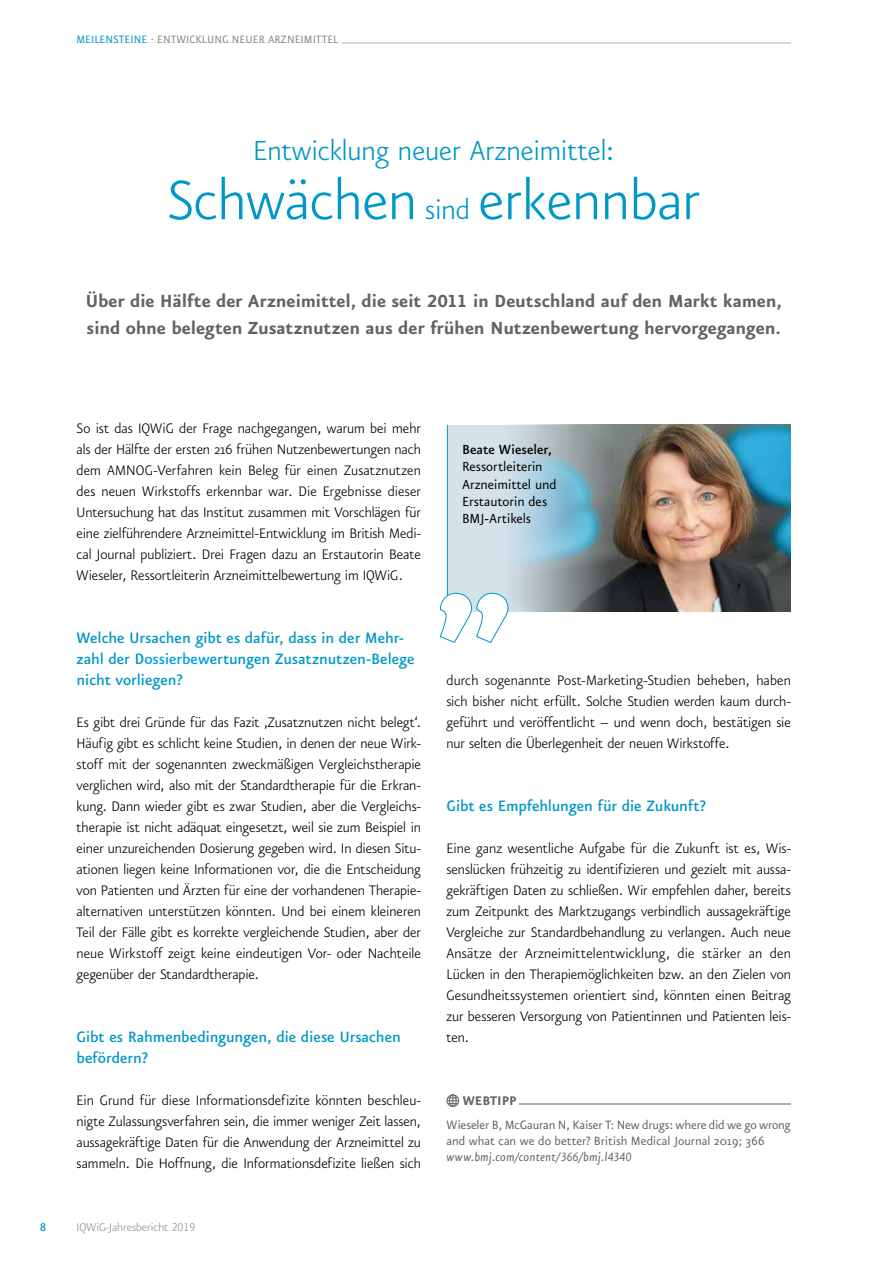
<style>
.page{position:relative;width:893px;height:1263px;background:#fff}
.page>*{position:absolute;margin:0;border:0;box-sizing:border-box;transform-origin:0 0}
.t1{font:300 66px "Eureka Sans CE";color:#0098c6}
.t2{font:300 33px "Eureka Sans CE";color:#0098c6}
.t3{font:700 21px/27px "Eureka Sans CE";letter-spacing:-.01em;color:#646363}
.t4{font:500 18px/21px "Eureka Sans CE";letter-spacing:-.01em;color:#0098c6}
.t5{font:300 16.5px/21px "Eureka Sans CE";letter-spacing:-.005em;color:#000;text-align:justify}
.t6{font:15.75px/17.2px "Eureka Sans CE";letter-spacing:-.01em;color:#000}
.t7{font:500 15.75px "Eureka Sans CE";color:#000}
.t8{font:700 15px "Eureka Sans CE";color:#646363}
.t9{font:14.4px/15.9px "Eureka Sans CE";letter-spacing:-.01em;color:#646363}
.t10{font:italic 14.4px "Eureka Sans CE";letter-spacing:.01em;color:#646363}
.t11{font:300 13.5px "Eureka Sans CE";color:#929292}
.t12{font:13.5px "Eureka Sans CE Medium Caps";color:#0098c6}
.t13{font:12.75px "Eureka Sans CE";letter-spacing:.005em;color:#878787}
.s1{color:#0098c6}
.s2{color:#fff}
.s3{font-size:33px}
.s4{font-family:"Eureka Sans CE Bold Caps";font-weight:400}
.s5{color:#009fe3}
.s6{font-family:"Eureka Sans CE Light Caps";font-weight:400}
</style>
<div class="page">
<hr style="left:519px;top:1103px;width:272px;height:1px;background:#646363">
<div style="left:446px;top:1094px;width:13px;height:13px;border:1px solid #646363;border-radius:50%"></div>
<svg style="left:447px;top:1095px;width:12px;height:11px"></svg>
<div style="left:448px;top:425px;width:343px;height:187px;background:#d5e2ea"></div>
<img style="left:513px;top:425px;width:278px;height:187px">
<hr style="left:447px;top:425px;width:1px;height:185px;background:#0098c6">
<svg style="left:439px;top:592px;width:70px;height:51px"></svg>
<hr style="left:77px;top:43px;width:714px;height:1px;background:#b3b2b2">
<hr style="left:77px;top:42px;width:265px;height:2px;background:#fff">
<p class="t13" style="left:77px;top:33px;width:267px"><span class="s1">MEILENSTEINE</span> . ENTWICKLUNG NEUER ARZNEIMITTEL<span class="s2">.</span></p>
<h2 class="t2" style="left:253px;top:134px;width:363px">Entwicklung neuer Arzneimittel:</h2>
<h1 class="t1" style="left:167px;top:167px;width:535px">Schwächen <span class="s3">sind</span> erkennbar</h1>
<p class="t3" style="left:85px;top:287px;width:698px">Über die Hälfte der Arzneimittel, die seit <span class="s4">2011</span> in Deutschland auf den Markt kamen, sind ohne belegten Zusatznutzen aus der frühen Nutzenbewertung hervorgegangen.</p>
<p class="t5" style="left:77px;top:418px;width:346px">So ist das IQWiG der Frage nachgegangen, warum bei mehr als der Hälfte der ersten 216 frühen Nutzenbewertungen nach dem AMNOG-Verfahren kein Beleg für einen Zusatznutzen des neuen Wirkstoffs erkennbar war. Die Ergebnisse dieser Untersuchung hat das Institut zusammen mit Vorschlägen für eine zielführendere Arzneimittel-Entwicklung im British Medi&shy;cal Journal publiziert. Drei Fragen dazu an Erstautorin Beate Wieseler, Ressortleiterin Arzneimittelbewertung im IQWiG.</p>
<p class="t4" style="left:77px;top:627px;width:340px">Welche Ursachen gibt es dafür, dass in der Mehr&shy;zahl der D<span class="s5">ossierbew</span>ertungen Zusatznutzen-Belege nicht vorliegen?</p>
<p class="t5" style="left:77px;top:712px;width:346px">Es gibt drei Gründe für das Fazit ‚Zusatznutzen nicht belegt‘.<br>Häufig gibt es schlicht keine Studien, in denen der neue Wirk&shy;stoff mit der sogenannten zweckmäßigen Vergleichstherapie verglichen wird, also mit der Standardtherapie für die Erkran&shy;kung. Dann wieder gibt es zwar Studien, aber die Vergleichs&shy;therapie ist nicht adäquat eingesetzt, weil sie zum Beispiel in einer unzureichenden Dosierung gegeben wird. In diesen Situ&shy;ationen liegen keine Informationen vor, die die Entscheidung von Patienten und Ärzten für eine der vorhandenen Therapie&shy;alternativen unterstützen könnten. Und bei einem kleineren Teil der Fälle gibt es korrekte vergleichende Studien, aber der neue Wirkstoff zeigt keine eindeutigen Vor- oder Nachteile gegenüber der Standardtherapie.</p>
<p class="t4" style="left:77px;top:1026px;width:326px">Gibt es Rahmenbedingungen, die diese Ursachen befördern?</p>
<p class="t5" style="left:77px;top:1090px;width:346px">Ein Grund für diese Informationsdefizite könnten beschleu&shy;nigte Zulassungsverfahren sein, die immer weniger Zeit lassen, aussagekräftige Daten für die Anwendung der Arzneimittel zu sammeln. Die Hoffnung, die Informationsdefizite ließen sich</p>
<p class="t12" style="left:40px;top:1220px;width:8px">8</p>
<p class="t11" style="left:77px;top:1220px;width:120px">IQWiG-Jahresbericht <span class="s6">2019</span></p>
<p class="t7" style="left:462px;top:441px;width:91px">Beate Wieseler,</p>
<p class="t6" style="left:462px;top:459px;width:96px">Ressortleiterin<br>Arzneimittel und<br>Erstautorin des<br>BMJ-Artikels</p>
<p class="t5" style="left:446px;top:670px;width:346px">durch sogenannte Post-Marketing-Studien beheben, haben sich bisher nicht erfüllt. Solche Studien werden kaum durch&shy;geführt und veröffentlicht – und wenn doch, bestätigen sie nur selten die Überlegenheit der neuen Wirkstoffe.</p>
<p class="t4" style="left:446px;top:795px;width:261px">Gibt es Empfehlungen für die Zukunft?</p>
<p class="t5" style="left:446px;top:838px;width:346px">Eine ganz wesentliche Aufgabe für die Zukunft ist es, Wis&shy;senslücken frühzeitig zu identifizieren und gezielt mit aussa&shy;gekräftigen Daten zu schließen. Wir empfehlen daher, bereits zum Zeitpunkt des Marktzugangs verbindlich aussagekräftige Vergleiche zur Standardbehandlung zu verlangen. Auch neue Ansätze der Arzneimittelentwicklung, die stärker an den Lücken in den Therapiemöglichkeiten bzw. an den Zielen von Gesundheitssystemen orientiert sind, könnten einen Beitrag zur besseren Versorgung von Patientinnen und Patienten leis&shy;ten.</p>
<p class="t8" style="left:463px;top:1092px;width:55px">WEBTIPP</p>
<p class="t9" style="left:446px;top:1117px;width:346px">Wieseler B, McGauran N, Kaiser T: New drugs: where did we go wrong and what can we do better? British Medical Journal 2019; 366</p>
<p class="t10" style="left:446px;top:1149px;width:187px">www.bmj.com/content/366/bmj.l4340</p>
</div>
